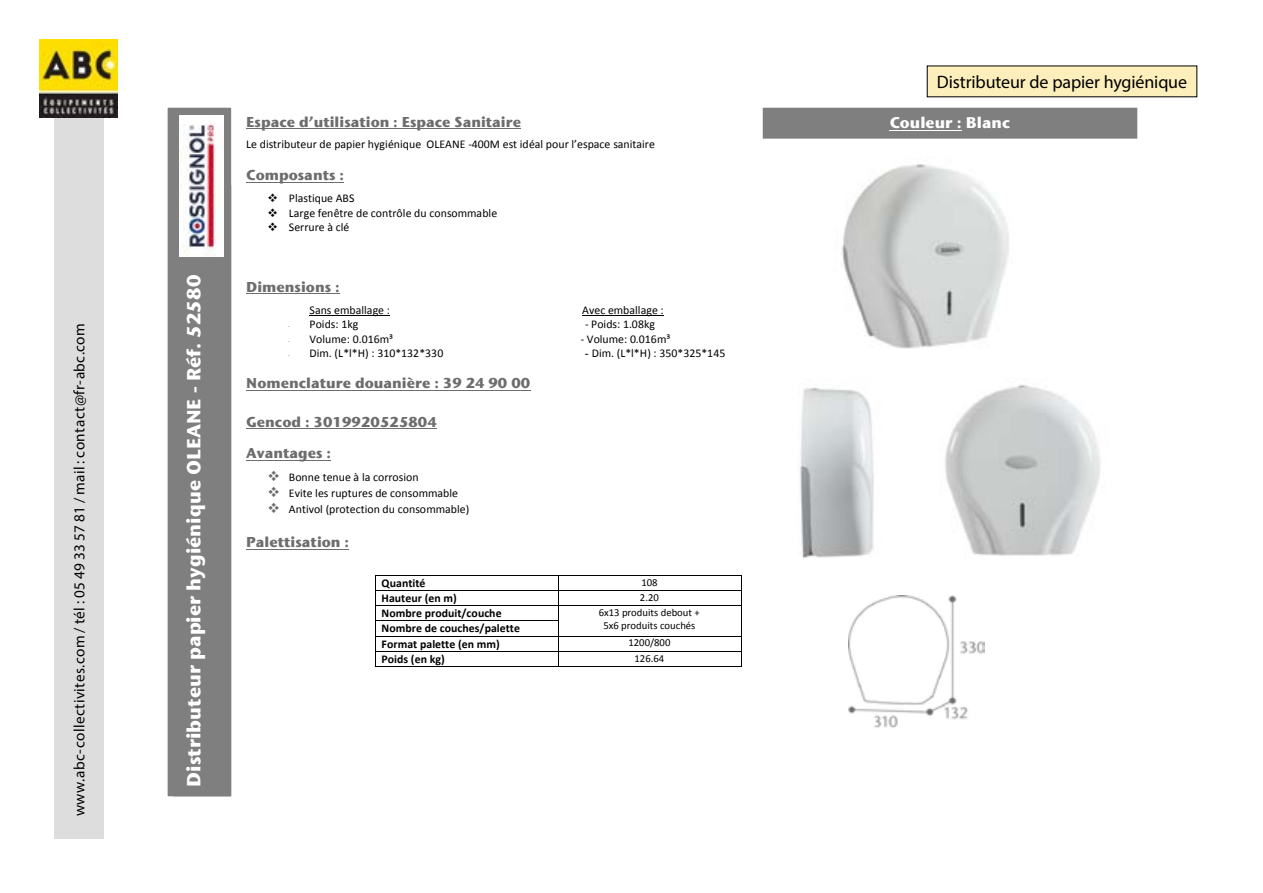
<style>
.page{position:relative;width:1263px;height:893px;background:#fff}
.page>*{position:absolute;margin:0;border:0;box-sizing:border-box;transform-origin:0 0}
.t1{font:700 18.9px "Stone Sans ITC";color:#fff}
.t2{font:18px "Myriad Pro";letter-spacing:-.005em;color:#000}
.t3{font:700 15.45px "Stone Sans ITC";color:#fff}
.t4{font:15.15px "Myriad Pro";letter-spacing:.03em;color:#000}
.t5{font:700 14.25px "Stone Sans ITC";color:#6d6d6d}
.t6{font:11.85px "Calibri";color:#000}
.t7{font:700 11.85px "Calibri";letter-spacing:.005em;color:#000}
.t8{font:10.65px "Calibri";color:#000}
.s1{font-size:6px;color:#6d6d6d}
.s2{font-family:"Times New Roman"}
.s3{color:#6d6d6d}
</style>
<div class="page">
<div style="left:54px;top:54px;width:49px;height:785px;background:#ddd"></div>
<img style="left:40px;top:39px;width:78px;height:78px">
<div style="left:927px;top:66px;width:270px;height:31px;background:#fdefbc"></div>
<div style="left:168px;top:108px;width:63px;height:688px;background:#7f7f7f"></div>
<hr style="left:246px;top:129px;width:275px;height:1px;background:#6d6d6d">
<hr style="left:246px;top:182px;width:98px;height:1px;background:#6d6d6d">
<hr style="left:246px;top:294px;width:94px;height:1px;background:#6d6d6d">
<hr style="left:310px;top:315px;width:80px;height:1px;background:#000">
<hr style="left:582px;top:315px;width:82px;height:1px;background:#000">
<hr style="left:246px;top:390px;width:284px;height:1px;background:#6d6d6d">
<hr style="left:246px;top:428px;width:191px;height:1px;background:#6d6d6d">
<hr style="left:246px;top:460px;width:85px;height:1px;background:#6d6d6d">
<hr style="left:246px;top:549px;width:103px;height:1px;background:#6d6d6d">
<hr style="left:375px;top:575px;width:183px;height:1px;background:#000">
<hr style="left:558px;top:575px;width:183px;height:1px;background:#000">
<hr style="left:375px;top:590px;width:183px;height:1px;background:#000">
<hr style="left:558px;top:590px;width:183px;height:1px;background:#000">
<hr style="left:375px;top:605px;width:183px;height:1px;background:#000">
<hr style="left:558px;top:605px;width:183px;height:1px;background:#000">
<hr style="left:375px;top:621px;width:183px;height:1px;background:#000">
<hr style="left:375px;top:636px;width:183px;height:1px;background:#000">
<hr style="left:558px;top:636px;width:183px;height:1px;background:#000">
<hr style="left:375px;top:651px;width:183px;height:1px;background:#000">
<hr style="left:558px;top:651px;width:183px;height:1px;background:#000">
<svg style="left:375px;top:576px;width:1px;height:90px"></svg>
<hr style="left:375px;top:666px;width:183px;height:1px;background:#000">
<svg style="left:558px;top:576px;width:1px;height:90px"></svg>
<hr style="left:558px;top:666px;width:183px;height:1px;background:#000">
<svg style="left:741px;top:575px;width:1px;height:92px"></svg>
<div style="left:763px;top:108px;width:374px;height:30px;background:#7f7f7f"></div>
<div style="left:763px;top:108px;width:374px;height:31px;border:1px solid #7f7f7f"></div>
<hr style="left:890px;top:130px;width:72px;height:1px;background:#fff">
<img style="left:842px;top:164px;width:167px;height:185px">
<img style="left:945px;top:384px;width:156px;height:172px">
<img style="left:799px;top:387px;width:75px;height:171px">
<img style="left:848px;top:595px;width:137px;height:133px">
<img style="left:180px;top:115px;width:44px;height:141px">
<p class="t4" style="left:70px;top:816px;width:495px;rotate:-90deg">www.abc-collectivites.com / tél : 05 49 33 57 81 / mail : contact@fr-abc.com</p>
<h1 class="t1" style="left:182px;top:787px;width:513px;rotate:-90deg">Distributeur papier hygiénique OLEANE - Réf. 52580</h1>
<p class="t5" style="left:246px;top:112px;width:276px">Espace d’utilisation : Espace Sanitaire</p>
<p class="t6" style="left:246px;top:137px;width:410px">Le distributeur de papier hygiénique OLEANE -400M est idéal pour l’espace sanitaire</p>
<p class="t5" style="left:246px;top:166px;width:99px">Composants :</p>
<p class="t6" style="left:268px;top:191px;width:88px">❖ Plastique ABS</p>
<p class="t6" style="left:268px;top:205px;width:231px">❖ Large fenêtre de contrôle du consommable</p>
<p class="t6" style="left:268px;top:220px;width:83px">❖ Serrure à clé</p>
<p class="t5" style="left:246px;top:278px;width:95px">Dimensions :</p>
<p class="t6" style="left:310px;top:302px;width:82px">Sans emballage :</p>
<p class="t6" style="left:582px;top:302px;width:83px">Avec emballage :</p>
<p class="t6" style="left:288px;top:317px;width:72px"><span class="s1">-</span> Poids: 1kg</p>
<p class="t6" style="left:585px;top:317px;width:72px">- Poids: 1.08kg</p>
<p class="t6" style="left:288px;top:331px;width:106px"><span class="s1">-</span> Volume: 0.016m³</p>
<p class="t6" style="left:581px;top:331px;width:91px">- Volume: 0.016m³</p>
<p class="t6" style="left:288px;top:346px;width:157px"><span class="s1">-</span> Dim. (L*l*H) : 310*132*330</p>
<p class="t6" style="left:585px;top:346px;width:142px"><span class="s2">-</span> Dim. (L*l*H) : 350*325*145</p>
<p class="t5" style="left:246px;top:374px;width:286px">Nomenclature douanière : 39 24 90 00</p>
<p class="t5" style="left:246px;top:412px;width:192px">Gencod : 3019920525804</p>
<p class="t5" style="left:246px;top:444px;width:86px">Avantages :</p>
<p class="t6" style="left:268px;top:470px;width:153px"><span class="s3">❖</span> Bonne tenue à la corrosion</p>
<p class="t6" style="left:268px;top:486px;width:192px"><span class="s3">❖</span> Evite les ruptures de consommable</p>
<p class="t6" style="left:268px;top:502px;width:203px"><span class="s3">❖</span> Antivol (protection du consommable)</p>
<p class="t5" style="left:246px;top:533px;width:104px">Palettisation :</p>
<p class="t7" style="left:382px;top:576px;width:45px">Quantité</p>
<p class="t8" style="left:641px;top:576px;width:18px">108</p>
<p class="t7" style="left:382px;top:591px;width:77px">Hauteur (en m)</p>
<p class="t8" style="left:640px;top:591px;width:20px">2.20</p>
<p class="t7" style="left:382px;top:606px;width:121px">Nombre produit/couche</p>
<p class="t8" style="left:599px;top:606px;width:103px">6x13 produits debout +</p>
<p class="t7" style="left:382px;top:621px;width:140px">Nombre de couches/palette</p>
<p class="t8" style="left:603px;top:619px;width:93px">5x6 produits couchés</p>
<p class="t7" style="left:382px;top:636px;width:120px">Format palette (en mm)</p>
<p class="t8" style="left:628px;top:636px;width:44px">1200/800</p>
<p class="t7" style="left:382px;top:651px;width:65px">Poids (en kg)</p>
<p class="t8" style="left:634px;top:651px;width:31px">126.64</p>
<h2 class="t2" style="left:937px;top:71px;width:252px">Distributeur de papier hygiénique</h2>
<h3 class="t3" style="left:890px;top:113px;width:122px">Couleur : Blanc</h3>
</div>
